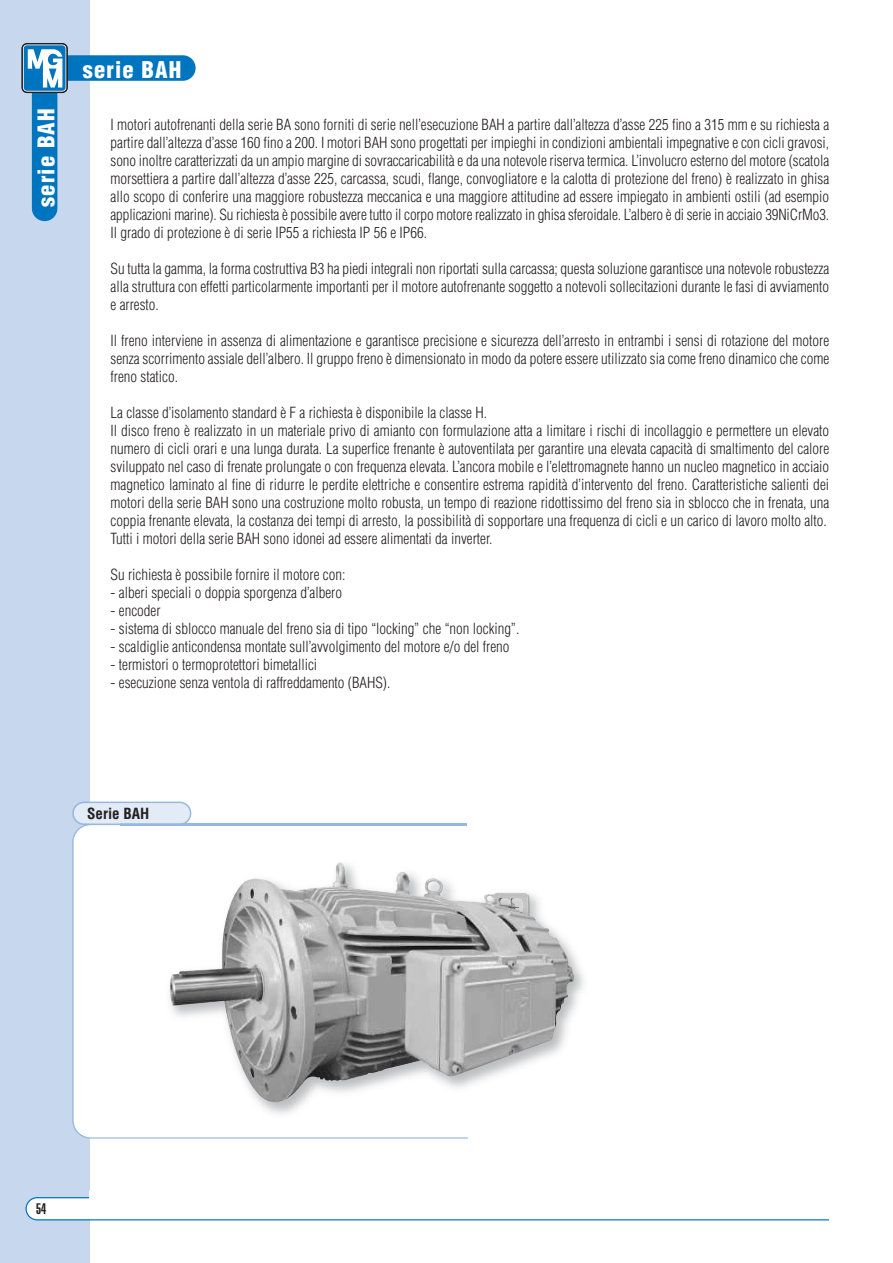
<style>
.page{position:relative;width:893px;height:1263px;background:#fff}
.page>*{position:absolute;margin:0;border:0;box-sizing:border-box;transform-origin:0 0}
.t1{font:900 condensed 22.5px "Helvetica LT Std";letter-spacing:.05em;color:#fff}
.t2{font:300 condensed 15px/18px "Helvetica LT Std";color:#231f20;text-align:justify}
.t3{font:700 condensed 15px "Helvetica LT Std";color:#231f20}
.t4{font:15px "Helvetica LT Std Ultra Comp";color:#231f20}
</style>
<div class="page">
<div style="left:0;top:0;width:89px;height:1263px;background:#c6d7ee"></div>
<div style="left:45px;top:55px;width:151px;height:26px;background:#0075bf;border-radius:13px"></div>
<div style="left:32px;top:70px;width:25px;height:151px;background:#0075bf;border-radius:13px"></div>
<svg style="left:21px;top:43px;width:47px;height:50px"></svg>
<div style="left:24px;top:45px;width:42px;height:46px;background:#0075bf;border-radius:3px"></div>
<svg style="left:28px;top:49px;width:34px;height:39px"></svg>
<div style="left:22px;top:44px;width:45px;height:48px;border:1px solid #231f20;border-radius:5px"></div>
<svg style="left:26px;top:1197px;width:803px;height:23px"></svg>
<div style="left:34px;top:1201px;width:51px;height:17px;background:#fff"></div>
<div style="left:89px;top:1191px;width:761px;height:12px;background:#fff"></div>
<svg style="left:72px;top:825px;width:396px;height:313px"></svg>
<img style="left:120px;top:813px;width:464px;height:322px">
<img style="left:191px;top:824px;width:277px;height:1px">
<img style="left:170px;top:878px;width:156px;height:114px">
<svg style="left:72px;top:801px;width:119px;height:24px;background:#d6e3f2"></svg>
<h1 class="t1" style="left:38px;top:207px;width:100px;rotate:-90deg">serie BAH</h1>
<h1 class="t1" style="left:83px;top:61px;width:100px">serie BAH</h1>
<p class="t2" style="left:111px;top:117px;width:720px">I motori autofrenanti della serie BA sono forniti di serie nell’esecuzione BAh a partire dall’altezza d’asse 225 fino a 315 mm e su richiesta a partire dall’altezza d’asse 160 fino a 200. I motori BAh sono progettati per impieghi in condizioni ambientali impegnative e con cicli gravosi, sono inoltre caratterizzati da un ampio margine di sovraccaricabilità e da una notevole riserva termica. L’involucro esterno del motore (scatola morsettiera a partire dall’altezza d’asse 225, carcassa, scudi, flange, convogliatore e la calotta di protezione del freno) è realizzato in ghisa allo scopo di conferire una maggiore robustezza meccanica e una maggiore attitudine ad essere impiegato in ambienti ostili (ad esempio applicazioni marine). Su richiesta è possibile avere tutto il corpo motore realizzato in ghisa sferoidale. L’albero è di serie in acciaio 39NiCrMo3.<br>Il grado di protezione è di serie IP55 a richiesta IP 56 e IP66.</p>
<p class="t2" style="left:111px;top:261px;width:720px">Su tutta la gamma, la forma costruttiva B3 ha piedi integrali non riportati sulla carcassa; questa soluzione garantisce una notevole robustezza alla struttura con effetti particolarmente importanti per il motore autofrenante soggetto a notevoli sollecitazioni durante le fasi di avviamento e arresto.</p>
<p class="t2" style="left:111px;top:333px;width:720px">Il freno interviene in assenza di alimentazione e garantisce precisione e sicurezza dell’arresto in entrambi i sensi di rotazione del motore senza scorrimento assiale dell’albero. Il gruppo freno è dimensionato in modo da potere essere utilizzato sia come freno dinamico che come freno statico.</p>
<p class="t2" style="left:111px;top:405px;width:720px;text-align:left">La classe d’isolamento standard è F a richiesta è disponibile la classe h.<br>Il disco freno è realizzato in un materiale privo di amianto con formulazione atta a limitare i rischi di incollaggio e permettere un elevato numero di cicli orari e una lunga durata. La superfice frenante è autoventilata per garantire una elevata capacità di smaltimento del calore sviluppato nel caso di frenate prolungate o con frequenza elevata. L’ancora mobile e l’elettromagnete hanno un nucleo magnetico in acciaio magnetico laminato al fine di ridurre le perdite elettriche e consentire estrema rapidità d’intervento del freno. Caratteristiche salienti dei motori della serie BAh sono una costruzione molto robusta, un tempo di reazione ridottissimo del freno sia in sblocco che in frenata, una coppia frenante elevata, la costanza dei tempi di arresto, la possibilità di sopportare una frequenza di cicli e un carico di lavoro molto alto.<br>Tutti i motori della serie BAh sono idonei ad essere alimentati da inverter.</p>
<p class="t2" style="left:111px;top:567px;width:236px">Su richiesta è possibile fornire il motore con:</p>
<p class="t2" style="left:111px;top:585px;width:233px">- alberi speciali o doppia sporgenza d’albero</p>
<p class="t2" style="left:111px;top:603px;width:51px">- encoder</p>
<p class="t2" style="left:111px;top:621px;width:410px">- sistema di sblocco manuale del freno sia di tipo “locking” che “non locking”.</p>
<p class="t2" style="left:111px;top:639px;width:400px">- scaldiglie anticondensa montate sull’avvolgimento del motore e/o del freno</p>
<p class="t2" style="left:111px;top:657px;width:208px">- termistori o termoprotettori bimetallici</p>
<p class="t2" style="left:111px;top:675px;width:281px">- esecuzione senza ventola di raffreddamento (BAhS).</p>
<p class="t3" style="left:87px;top:807px;width:64px">Serie BAH</p>
<p class="t4" style="left:36px;top:1203px;width:11px">54</p>
</div>
